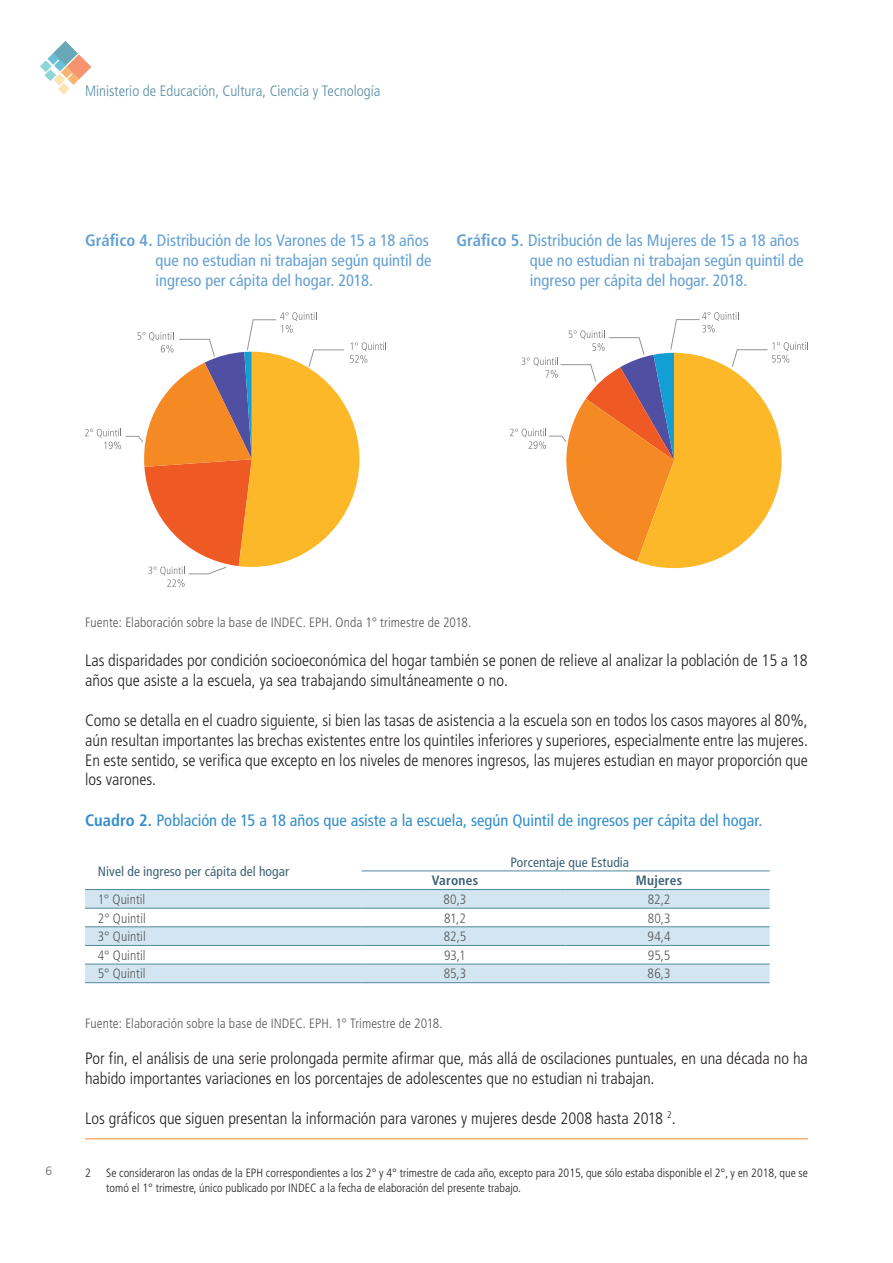
<style>
.page{position:relative;width:893px;height:1263px;background:#fff}
.page>*{position:absolute;margin:0;border:0;box-sizing:border-box;transform-origin:0 0}
.texto_gral{font:300 condensed 16.5px/19.8px "Frutiger";color:#231f20}
.FUENTES-GRAF-TABLAS{font:condensed 16.5px/19.8px "Frutiger";color:#65a0d3}
.texto_gral-2{font:condensed 16.5px "Frutiger";color:#338eca}
.t1{font:300 condensed 15px "Frutiger";color:#588da3}
.FUENTES-GRAF-TABLAS-2{font:300 condensed 13.5px "Frutiger";letter-spacing:.005em;color:#57585a}
.FUENTES-GRAF-TABLAS-3{font:condensed 13.5px "Frutiger";letter-spacing:.01em;color:#3d6175}
.FUENTES-GRAF-TABLAS-4{font:700 condensed 13.5px "Frutiger";letter-spacing:.015em;color:#3d6175}
.nota_al_pie{font:300 condensed 12px/15px "Frutiger";color:#231f20}
.t2{font:300 12px "Frutiger";color:#636366}
.s1{font-weight:700}
</style>
<div class="page">
<svg style="left:40px;top:41px;width:51px;height:54px"></svg>
<svg style="left:85px;top:428px;width:36px;height:21px"></svg>
<svg style="left:149px;top:312px;width:237px;height:275px"></svg>
<svg style="left:125px;top:319px;width:220px;height:255px"></svg>
<svg style="left:510px;top:312px;width:298px;height:256px"></svg>
<svg style="left:85px;top:890px;width:685px;height:92px;fill:#d3e5f0"></svg>
<hr style="left:361px;top:870px;width:205px;height:1px;background:#4e899f">
<hr style="left:566px;top:870px;width:204px;height:1px;background:#4e899f">
<hr style="left:85px;top:889px;width:276px;height:1px;background:#4e899f">
<hr style="left:361px;top:889px;width:205px;height:1px;background:#4e899f">
<hr style="left:566px;top:889px;width:204px;height:1px;background:#4e899f">
<hr style="left:85px;top:908px;width:276px;height:1px;background:#4e899f">
<hr style="left:361px;top:908px;width:205px;height:1px;background:#4e899f">
<hr style="left:566px;top:908px;width:204px;height:1px;background:#4e899f">
<hr style="left:85px;top:926px;width:276px;height:1px;background:#4e899f">
<hr style="left:361px;top:926px;width:205px;height:1px;background:#4e899f">
<hr style="left:566px;top:926px;width:204px;height:1px;background:#4e899f">
<hr style="left:85px;top:945px;width:276px;height:1px;background:#4e899f">
<hr style="left:361px;top:945px;width:205px;height:1px;background:#4e899f">
<hr style="left:566px;top:945px;width:204px;height:1px;background:#4e899f">
<hr style="left:85px;top:964px;width:276px;height:1px;background:#4e899f">
<hr style="left:361px;top:964px;width:205px;height:1px;background:#4e899f">
<hr style="left:566px;top:964px;width:204px;height:1px;background:#4e899f">
<hr style="left:85px;top:982px;width:276px;height:1px;background:#4e899f">
<hr style="left:361px;top:982px;width:205px;height:1px;background:#4e899f">
<hr style="left:566px;top:982px;width:204px;height:1px;background:#4e899f">
<hr style="left:85px;top:1138px;width:723px;height:1px;background:#f68b1f">
<p class="t1" style="left:85px;top:83px;width:297px">Ministerio de Educación, Cultura, Ciencia y Tecnología</p>
<p class="FUENTES-GRAF-TABLAS" style="left:156px;top:231px;width:277px;text-indent:-71px"><span class="s1">Gráfico 4.</span> Distribución de los Varones de 15 a 18 años que no estudian ni trabajan según quintil de ingreso per cápita del hogar. 2018.</p>
<p class="FUENTES-GRAF-TABLAS" style="left:530px;top:231px;width:275px;text-indent:-74px"><span class="s1">Gráfico 5.</span> Distribución de las Mujeres de 15 a 18 años que no estudian ni trabajan según quintil de ingreso per cápita del hogar. 2018.</p>
<p class="t2" style="left:45px;top:1163px;width:8px">6</p>
<p class="FUENTES-GRAF-TABLAS-2" style="left:85px;top:614px;width:388px">Fuente: Elaboración sobre la base de INDEC. EPH. Onda 1° trimestre de 2018.</p>
<p class="texto_gral" style="left:85px;top:651px;width:724px">Las disparidades por condición socioeconómica del hogar también se ponen de relieve al analizar la población de 15 a 18 años que asiste a la escuela, ya sea trabajando simultáneamente o no.</p>
<p class="texto_gral" style="left:85px;top:710px;width:724px">Como se detalla en el cuadro siguiente, si bien las tasas de asistencia a la escuela son en todos los casos mayores al 80%, aún resultan importantes las brechas existentes entre los quintiles inferiores y superiores, especialmente entre las mujeres.</p>
<p class="texto_gral" style="left:85px;top:750px;width:724px">En este sentido, se verifica que excepto en los niveles de menores ingresos, las mujeres estudian en mayor proporción que los varones.</p>
<p class="texto_gral-2" style="left:85px;top:811px;width:679px"><span class="s1">Cuadro 2.</span> Población de 15 a 18 años que asiste a la escuela, según Quintil de ingresos per cápita del hogar.</p>
<p class="FUENTES-GRAF-TABLAS-3" style="left:98px;top:863px;width:193px">Nivel de ingreso per cápita del hogar</p>
<p class="FUENTES-GRAF-TABLAS-3" style="left:510px;top:854px;width:120px">Porcentaje que Estudia</p>
<p class="FUENTES-GRAF-TABLAS-4" style="left:432px;top:872px;width:48px">Varones</p>
<p class="FUENTES-GRAF-TABLAS-4" style="left:636px;top:872px;width:48px">Mujeres</p>
<p class="FUENTES-GRAF-TABLAS-2" style="left:98px;top:891px;width:49px">1° Quintil</p>
<p class="FUENTES-GRAF-TABLAS-2" style="left:444px;top:891px;width:24px">80,3</p>
<p class="FUENTES-GRAF-TABLAS-2" style="left:648px;top:891px;width:24px">82,2</p>
<p class="FUENTES-GRAF-TABLAS-2" style="left:98px;top:910px;width:50px">2° Quintil</p>
<p class="FUENTES-GRAF-TABLAS-2" style="left:444px;top:910px;width:23px">81,2</p>
<p class="FUENTES-GRAF-TABLAS-2" style="left:648px;top:910px;width:24px">80,3</p>
<p class="FUENTES-GRAF-TABLAS-2" style="left:98px;top:929px;width:49px">3° Quintil</p>
<p class="FUENTES-GRAF-TABLAS-2" style="left:444px;top:929px;width:24px">82,5</p>
<p class="FUENTES-GRAF-TABLAS-2" style="left:648px;top:929px;width:25px">94,4</p>
<p class="FUENTES-GRAF-TABLAS-2" style="left:98px;top:947px;width:49px">4° Quintil</p>
<p class="FUENTES-GRAF-TABLAS-2" style="left:444px;top:947px;width:23px">93,1</p>
<p class="FUENTES-GRAF-TABLAS-2" style="left:648px;top:947px;width:24px">95,5</p>
<p class="FUENTES-GRAF-TABLAS-2" style="left:98px;top:966px;width:49px">5° Quintil</p>
<p class="FUENTES-GRAF-TABLAS-2" style="left:444px;top:966px;width:24px">85,3</p>
<p class="FUENTES-GRAF-TABLAS-2" style="left:648px;top:966px;width:24px">86,3</p>
<p class="FUENTES-GRAF-TABLAS-2" style="left:85px;top:1016px;width:359px">Fuente: Elaboración sobre la base de INDEC. EPH. 1° Trimestre de 2018.</p>
<p class="texto_gral" style="left:85px;top:1049px;width:724px">Por fin, el análisis de una serie prolongada permite afirmar que, más allá de oscilaciones puntuales, en una década no ha habido importantes variaciones en los porcentajes de adolescentes que no estudian ni trabajan.</p>
<p class="texto_gral" style="left:85px;top:1108px;width:592px">Los gráficos que siguen presentan la información para varones y mujeres desde 2008 hasta 2018 <sup>2</sup>.</p>
<p class="nota_al_pie" style="left:85px;top:1165px;width:7px">2</p>
<p class="nota_al_pie" style="left:106px;top:1165px;width:703px">Se consideraron las ondas de la EPH correspondientes a los 2° y 4° trimestre de cada año, excepto para 2015, que sólo estaba disponible el 2°, y en 2018, que se tomó el 1° trimestre, único publicado por INDEC a la fecha de elaboración del presente trabajo.</p>
</div>
